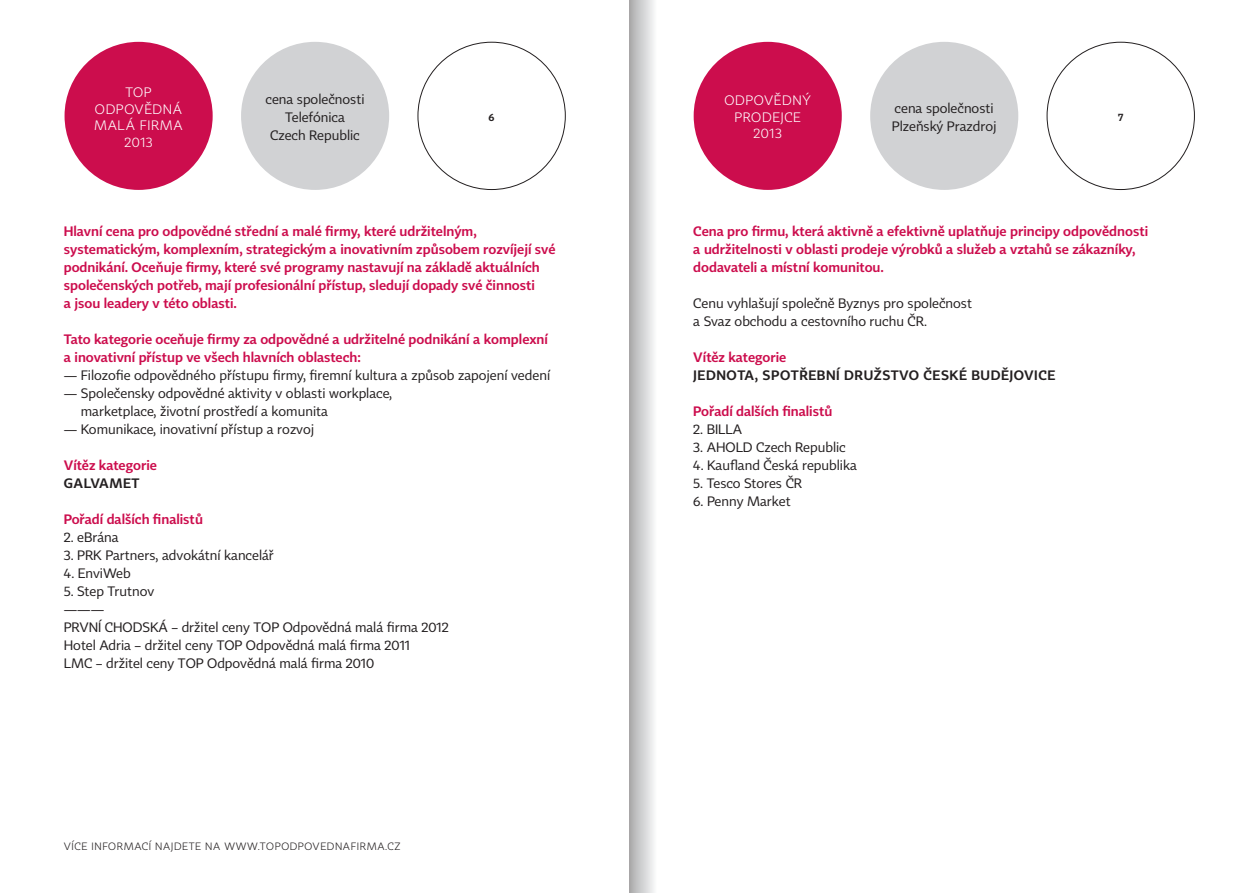
<style>
.page{position:relative;width:1259px;height:893px;background:#fff}
.page>*{position:absolute;margin:0;border:0;box-sizing:border-box;transform-origin:0 0}
.projekt{font:300 13.5px/18px "Tabac Sans";color:#cc0d4d}
.text{font:13.5px/18px "Tabac Sans";color:#231f20}
.vitez{font:300 13.5px "Tabac Sans";letter-spacing:.04em;color:#231f20}
.samolepky{font:300 13.5px/16.5px "Tabac Sans";letter-spacing:.05em;color:#fff;text-align:center}
.text-2{font:300 10.5px "Tabac Sans";letter-spacing:.06em;color:#231f20}
.text-3{font:300 10.5px "Tabac Sans";color:#231f20}
</style>
<div class="page">
<svg style="left:629px;top:0;width:25px;height:893px;background:#c8c8c9"></svg>
<div style="left:870px;top:42px;width:148px;height:148px;background:#d1d2d4;border-radius:50%"></div>
<div style="left:241px;top:42px;width:148px;height:148px;background:#d1d2d4;border-radius:50%"></div>
<div style="left:693px;top:42px;width:149px;height:148px;background:#cc0d4d;border-radius:50%"></div>
<div style="left:65px;top:42px;width:148px;height:148px;background:#cc0d4d;border-radius:50%"></div>
<p class="samolepky" style="left:94px;top:84px;width:90px">TOP<br>ODPOVĚDNÁ<br>MALÁ FIRMA<br>2013</p>
<p class="text" style="left:265px;top:90px;width:101px;text-align:center">cena společnosti<br>Telefónica<br>Czech Republic</p>
<p class="samolepky" style="left:724px;top:93px;width:88px">ODPOVĚDNÝ<br>PRODEJCE<br>2013</p>
<p class="text" style="left:892px;top:99px;width:106px">cena společnosti<br>Plzeňský Prazdroj</p>
<p class="text-3" style="left:488px;top:111px;width:7px">6</p>
<p class="text-3" style="left:1118px;top:111px;width:7px">7</p>
<p class="projekt" style="left:64px;top:222px;width:493px">Hlavní cena pro odpovědné střední a malé firmy, které udržitelným, systematickým, komplexním, strategickým a inovativním způsobem rozvíjejí své podnikání. Oceňuje firmy, které své programy nastavují na základě aktuálních společenských potřeb, mají profesionální přístup, sledují dopady své činnosti<br>a jsou leadery v této oblasti.</p>
<p class="projekt" style="left:64px;top:330px;width:486px">Tato kategorie oceňuje firmy za odpovědné a udržitelné podnikání a komplexní a inovativní přístup ve všech hlavních oblastech:</p>
<p class="text" style="left:64px;top:367px;width:488px">— Filozofie odpovědného přístupu firmy, firemní kultura a způsob zapojení vedení</p>
<p class="text" style="left:81px;top:385px;width:313px;text-indent:-17px">— Společensky odpovědné aktivity v oblasti workplace, marketplace, životní prostředí a komunita</p>
<p class="text" style="left:64px;top:421px;width:252px">— Komunikace, inovativní přístup a rozvoj</p>
<p class="projekt" style="left:64px;top:456px;width:95px">Vítěz kategorie</p>
<p class="vitez" style="left:64px;top:475px;width:77px">GALVAMET</p>
<p class="projekt" style="left:64px;top:510px;width:141px">Pořadí dalších finalistů</p>
<p class="text" style="left:64px;top:529px;width:56px">2. eBrána</p>
<p class="text" style="left:64px;top:547px;width:212px">3. PRK Partners, advokátní kancelář</p>
<p class="text" style="left:64px;top:565px;width:68px">4. EnviWeb</p>
<p class="text" style="left:64px;top:583px;width:92px">5. Step Trutnov</p>
<p class="text" style="left:64px;top:601px;width:42px">———</p>
<p class="text" style="left:64px;top:619px;width:386px">PRVNÍ CHODSKÁ – držitel ceny TOP Odpovědná malá firma 2012</p>
<p class="text" style="left:64px;top:637px;width:348px">Hotel Adria – držitel ceny TOP Odpovědná malá firma 2011</p>
<p class="text" style="left:64px;top:655px;width:312px">LMC – držitel ceny TOP Odpovědná malá firma 2010</p>
<p class="text-2" style="left:64px;top:840px;width:338px">VÍCE INFORMACÍ NAJDETE NA WWW.TOPODPOVEDNAFIRMA.CZ</p>
<p class="projekt" style="left:693px;top:222px;width:456px">Cena pro firmu, která aktivně a efektivně uplatňuje principy odpovědnosti a udržitelnosti v oblasti prodeje výrobků a služeb a vztahů se zákazníky, dodavateli a místní komunitou.</p>
<p class="text" style="left:693px;top:295px;width:280px">Cenu vyhlašují společně Byznys pro společnost a Svaz obchodu a cestovního ruchu ČR.</p>
<p class="projekt" style="left:693px;top:348px;width:95px">Vítěz kategorie</p>
<p class="vitez" style="left:693px;top:367px;width:363px">JEDNOTA, SPOTŘEBNÍ DRUŽSTVO ČESKÉ BUDĚJOVICE</p>
<p class="projekt" style="left:693px;top:402px;width:141px">Pořadí dalších finalistů</p>
<p class="text" style="left:693px;top:421px;width:50px">2. BILLA</p>
<p class="text" style="left:693px;top:439px;width:154px">3. AHOLD Czech Republic</p>
<p class="text" style="left:693px;top:457px;width:165px">4. Kaufland Česká republika</p>
<p class="text" style="left:693px;top:475px;width:110px">5. Tesco Stores ČR</p>
<p class="text" style="left:693px;top:493px;width:99px">6. Penny Market</p>
</div>
